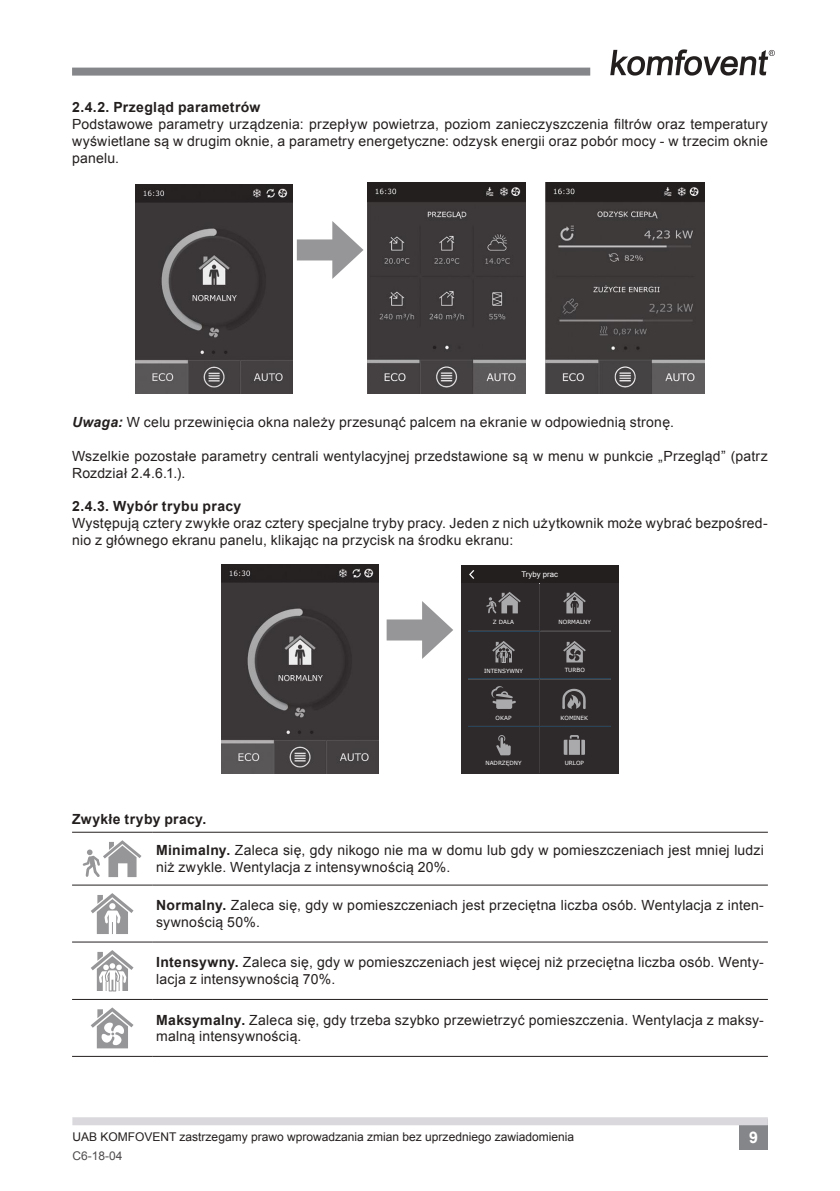
<style>
.page{position:relative;width:840px;height:1191px;background:#fff}
.page>*{position:absolute;margin:0;border:0;box-sizing:border-box;transform-origin:0 0}
.t1{font:700 16px "Arial";color:#fff}
.t2{font:14px/16.8px "Arial";letter-spacing:.015em;color:#241f1f}
.t3{font:700 14px "Arial";letter-spacing:.025em;color:#241f1f}
.t4{font:12px "Arial";color:#241f1f}
.t5{font:12px "Arial";color:#4e4b4c}
.t6{font:7.8px "Arial";color:#fff}
.t7{font:5.6px "Verdana";color:#fff}
.s1{font-weight:700;font-style:italic}
.s2{font-weight:700}
</style>
<div class="page">
<svg style="left:610px;top:49px;width:164px;height:27px"></svg>
<div style="left:72px;top:68px;width:518px;height:8px;background:#848689"></div>
<div style="left:739px;top:1119px;width:28px;height:30px;background:#848689"></div>
<div style="left:72px;top:1117px;width:695px;height:8px;background:#dad8dc"></div>
<img style="left:136px;top:184px;width:157px;height:209px">
<div style="left:297px;top:239px;width:46px;height:21px;background:#969698"></div>
<svg style="left:332px;top:221px;width:31px;height:58px"></svg>
<img style="left:367px;top:182px;width:158px;height:211px">
<img style="left:545px;top:182px;width:158px;height:211px">
<img style="left:221px;top:564px;width:157px;height:209px">
<div style="left:386px;top:619px;width:47px;height:21px;background:#969698"></div>
<svg style="left:422px;top:601px;width:31px;height:58px"></svg>
<div style="left:461px;top:583px;width:157px;height:190px;background:#2e292a"></div>
<div style="left:461px;top:565px;width:157px;height:18px;background:#241f1f"></div>
<svg style="left:468px;top:570px;width:142px;height:203px"></svg>
<hr style="left:72px;top:832px;width:80px;height:1px;background:#241f1f">
<hr style="left:152px;top:832px;width:615px;height:1px;background:#241f1f">
<hr style="left:72px;top:884px;width:80px;height:1px;background:#241f1f">
<hr style="left:152px;top:884px;width:615px;height:1px;background:#241f1f">
<hr style="left:72px;top:941px;width:80px;height:1px;background:#241f1f">
<hr style="left:152px;top:941px;width:615px;height:1px;background:#241f1f">
<hr style="left:72px;top:999px;width:80px;height:1px;background:#241f1f">
<hr style="left:152px;top:999px;width:615px;height:1px;background:#241f1f">
<hr style="left:72px;top:1056px;width:80px;height:1px;background:#241f1f">
<hr style="left:152px;top:1056px;width:615px;height:1px;background:#241f1f">
<svg style="left:83px;top:840px;width:58px;height:37px"></svg>
<svg style="left:91px;top:893px;width:42px;height:41px"></svg>
<svg style="left:91px;top:950px;width:42px;height:42px"></svg>
<svg style="left:91px;top:1007px;width:42px;height:41px"></svg>
<p class="t3" style="left:72px;top:97px;width:190px">2.4.2. Przegląd parametrów</p>
<p class="t2" style="left:72px;top:116px;width:697px;text-align:justify">Podstawowe parametry urządzenia: przepływ powietrza, poziom zanieczyszczenia filtrów oraz temperatury wyświetlane są w drugim oknie, a parametry energetyczne: odzysk energii oraz pobór mocy - w trzecim oknie panelu.</p>
<p class="t2" style="left:72px;top:414px;width:603px"><span class="s1">Uwaga:</span> W celu przewinięcia okna należy przesunąć palcem na ekranie w odpowiednią stronę.</p>
<p class="t2" style="left:72px;top:447px;width:697px">Wszelkie pozostałe parametry centrali wentylacyjnej przedstawione są w menu w punkcie „Przegląd” (patrz<br>Rozdział 2.4.6.1.).</p>
<p class="t3" style="left:72px;top:496px;width:170px">2.4.3. Wybór trybu pracy</p>
<p class="t2" style="left:72px;top:514px;width:697px">Występują cztery zwykłe oraz cztery specjalne tryby pracy. Jeden z nich użytkownik może wybrać bezpośred&shy;nio z głównego ekranu panelu, klikając na przycisk na środku ekranu:</p>
<p class="t6" style="left:521px;top:569px;width:38px">Tryby prac</p>
<p class="t7" style="left:492px;top:618px;width:23px">Z DALA</p>
<p class="t7" style="left:558px;top:618px;width:34px">NORMALNY</p>
<p class="t7" style="left:484px;top:667px;width:40px">INTENSYWNY</p>
<p class="t7" style="left:564px;top:666px;width:22px">TURBO</p>
<p class="t7" style="left:495px;top:713px;width:17px">OKAP</p>
<p class="t7" style="left:560px;top:713px;width:29px">KOMINEK</p>
<p class="t7" style="left:485px;top:759px;width:38px">NADRZĘDNY</p>
<p class="t7" style="left:564px;top:759px;width:21px">URLOP</p>
<p class="t3" style="left:72px;top:809px;width:136px">Zwykłe tryby pracy.</p>
<p class="t2" style="left:156px;top:842px;width:609px"><span class="s2">Minimalny.</span> Zaleca się, gdy nikogo nie ma w domu lub gdy w pomieszczeniach jest mniej ludzi niż zwykle. Wentylacja z intensywnością 20%.</p>
<p class="t2" style="left:156px;top:897px;width:609px"><span class="s2">Normalny.</span> Zaleca się, gdy w pomieszczeniach jest przeciętna liczba osób. Wentylacja z inten&shy;sywnością 50%.</p>
<p class="t2" style="left:156px;top:954px;width:609px"><span class="s2">Intensywny.</span> Zaleca się, gdy w pomieszczeniach jest więcej niż przeciętna liczba osób. Wenty&shy;lacja z intensywnością 70%.</p>
<p class="t2" style="left:156px;top:1011px;width:609px"><span class="s2">Maksymalny.</span> Zaleca się, gdy trzeba szybko przewietrzyć pomieszczenia. Wentylacja z maksy&shy;malną intensywnością.</p>
<p class="t4" style="left:72px;top:1129px;width:503px">UAB KOMFOVENT zastrzegamy prawo wprowadzania zmian bez uprzedniego zawiadomienia</p>
<p class="t1" style="left:748px;top:1126px;width:10px">9</p>
<p class="t5" style="left:72px;top:1147px;width:52px">C6-18-04</p>
</div>
